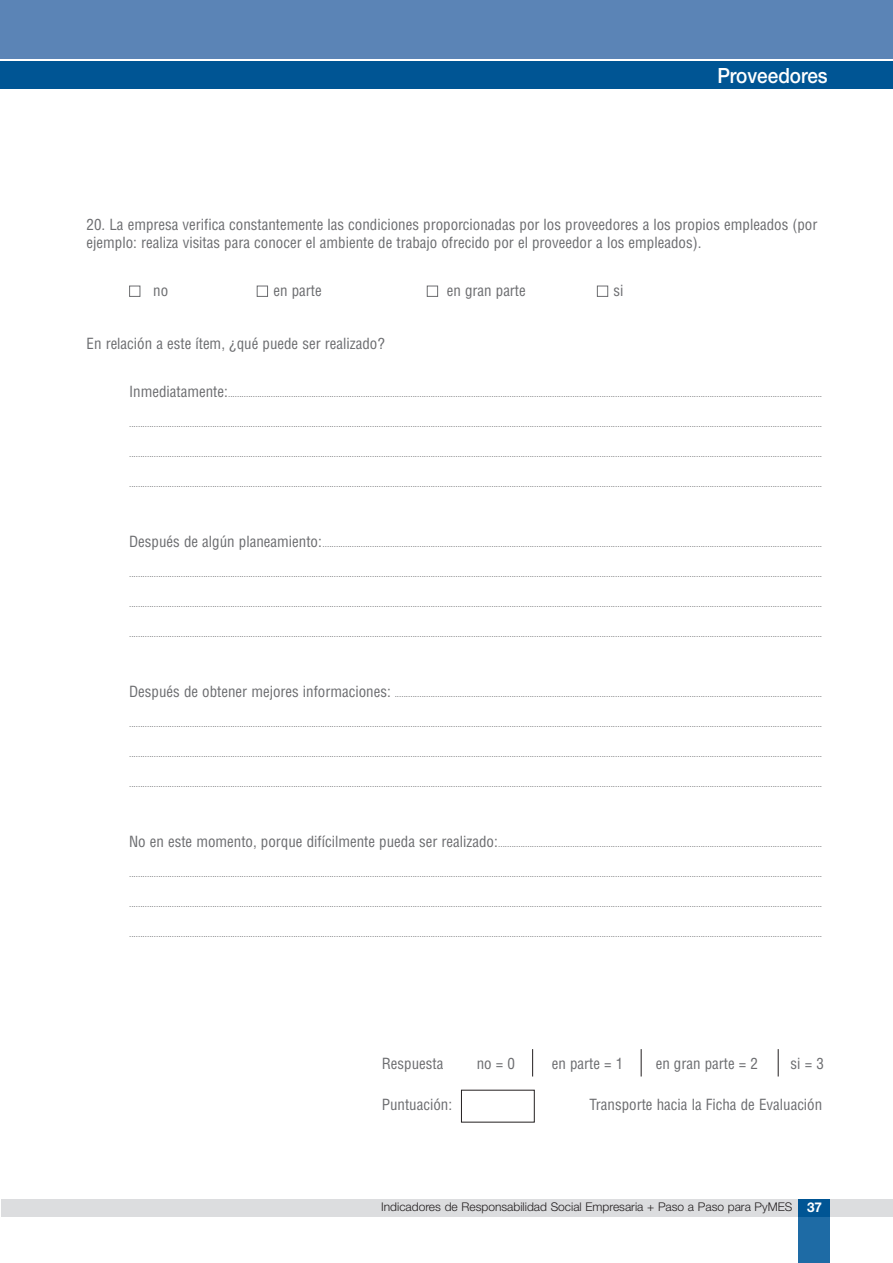
<style>
.page{position:relative;width:893px;height:1263px;background:#fff}
.page>*{position:absolute;margin:0;border:0;box-sizing:border-box;transform-origin:0 0}
.t1{font:500 21px "Helvetica Neue";color:#fff;scale:.9 1}
.t2{font:condensed 15px/18px "Helvetica";color:#6c6d70}
.t3{font:300 12px "Helvetica Neue";color:#231f20}
.t4{font:condensed 9px "Helvetica";color:#6c6d70}
.s1{color:#fff}
.s2{font-size:15px}
.s3{font-weight:700;font-size:13.5px;color:#fff}
</style>
<div class="page">
<div style="left:1px;top:1199px;width:891px;height:17px;background:#dcdddf"></div>
<div style="left:799px;top:1199px;width:31px;height:64px;background:#1e6ba5"></div>
<div style="left:799px;top:1199px;width:31px;height:17px;background:#005594"></div>
<div style="left:0;top:0;width:893px;height:59px;background:#5b84b6"></div>
<div style="left:0;top:62px;width:893px;height:27px;background:#005594"></div>
<svg style="left:532px;top:1049px;width:1px;height:27px"></svg>
<svg style="left:641px;top:1049px;width:1px;height:27px"></svg>
<svg style="left:778px;top:1049px;width:1px;height:27px"></svg>
<div style="left:461px;top:1090px;width:74px;height:32px;border:1px solid #231f20"></div>
<h1 class="t1" style="left:717px;top:68px;width:124px">Proveedores</h1>
<h2 class="t2" style="left:87px;top:216px;width:732px">20. La empresa verifica constantemente las condiciones proporcionadas por los proveedores a los propios empleados (por ejemplo: realiza visitas para conocer el ambiente de trabajo ofrecido por el proveedor a los empleados).</h2>
<h2 class="t2" style="left:129px;top:282px;width:41px"><span class="s1">■</span> no</h2>
<h2 class="t2" style="left:257px;top:282px;width:67px"><span class="s1">■</span> en parte</h2>
<h2 class="t2" style="left:427px;top:282px;width:101px"><span class="s1">■</span> en gran parte</h2>
<h2 class="t2" style="left:597px;top:282px;width:28px"><span class="s1">■</span> si</h2>
<h2 class="t2" style="left:87px;top:335px;width:300px">En relación a este ítem, ¿qué puede ser realizado?</h2>
<p class="t4" style="left:129px;top:389px;width:695px"><span class="s2">Inmediatamente:</span>........................................................................................................................................................................................................................................................................</p>
<p class="t4" style="left:129px;top:419px;width:694px">....................................................................................................................................................................................................................................................................................................................</p>
<p class="t4" style="left:129px;top:449px;width:694px">....................................................................................................................................................................................................................................................................................................................</p>
<p class="t4" style="left:129px;top:479px;width:694px">....................................................................................................................................................................................................................................................................................................................</p>
<p class="t4" style="left:129px;top:539px;width:695px"><span class="s2">Después de algún planeamiento:</span>..............................................................................................................................................................................................................................</p>
<p class="t4" style="left:129px;top:569px;width:694px">....................................................................................................................................................................................................................................................................................................................</p>
<p class="t4" style="left:129px;top:599px;width:694px">....................................................................................................................................................................................................................................................................................................................</p>
<p class="t4" style="left:129px;top:629px;width:694px">....................................................................................................................................................................................................................................................................................................................</p>
<p class="t4" style="left:129px;top:689px;width:695px"><span class="s2">Después de obtener mejores informaciones:</span> ..............................................................................................................................................................................................</p>
<p class="t4" style="left:129px;top:719px;width:694px">....................................................................................................................................................................................................................................................................................................................</p>
<p class="t4" style="left:129px;top:749px;width:694px">....................................................................................................................................................................................................................................................................................................................</p>
<p class="t4" style="left:129px;top:779px;width:694px">....................................................................................................................................................................................................................................................................................................................</p>
<p class="t4" style="left:129px;top:839px;width:695px"><span class="s2">No en este momento, porque difícilmente pueda ser realizado:</span>................................................................................................................................................</p>
<p class="t4" style="left:129px;top:869px;width:694px">....................................................................................................................................................................................................................................................................................................................</p>
<p class="t4" style="left:129px;top:899px;width:694px">....................................................................................................................................................................................................................................................................................................................</p>
<p class="t4" style="left:129px;top:929px;width:694px">....................................................................................................................................................................................................................................................................................................................</p>
<h2 class="t2" style="left:382px;top:1055px;width:63px">Respuesta</h2>
<h2 class="t2" style="left:477px;top:1055px;width:40px">no = 0</h2>
<h2 class="t2" style="left:552px;top:1055px;width:73px">en parte = 1</h2>
<h2 class="t2" style="left:656px;top:1055px;width:104px">en gran parte = 2</h2>
<h2 class="t2" style="left:791px;top:1055px;width:35px">si = 3</h2>
<h2 class="t2" style="left:382px;top:1095px;width:72px">Puntuación:</h2>
<h2 class="t2" style="left:590px;top:1095px;width:234px">Transporte hacia la Ficha de Evaluación</h2>
<h3 class="t3" style="left:381px;top:1202px;width:442px">Indicadores de Responsabilidad Social Empresaria + Paso a Paso para PyMES <span class="s3">37</span></h3>
</div>
